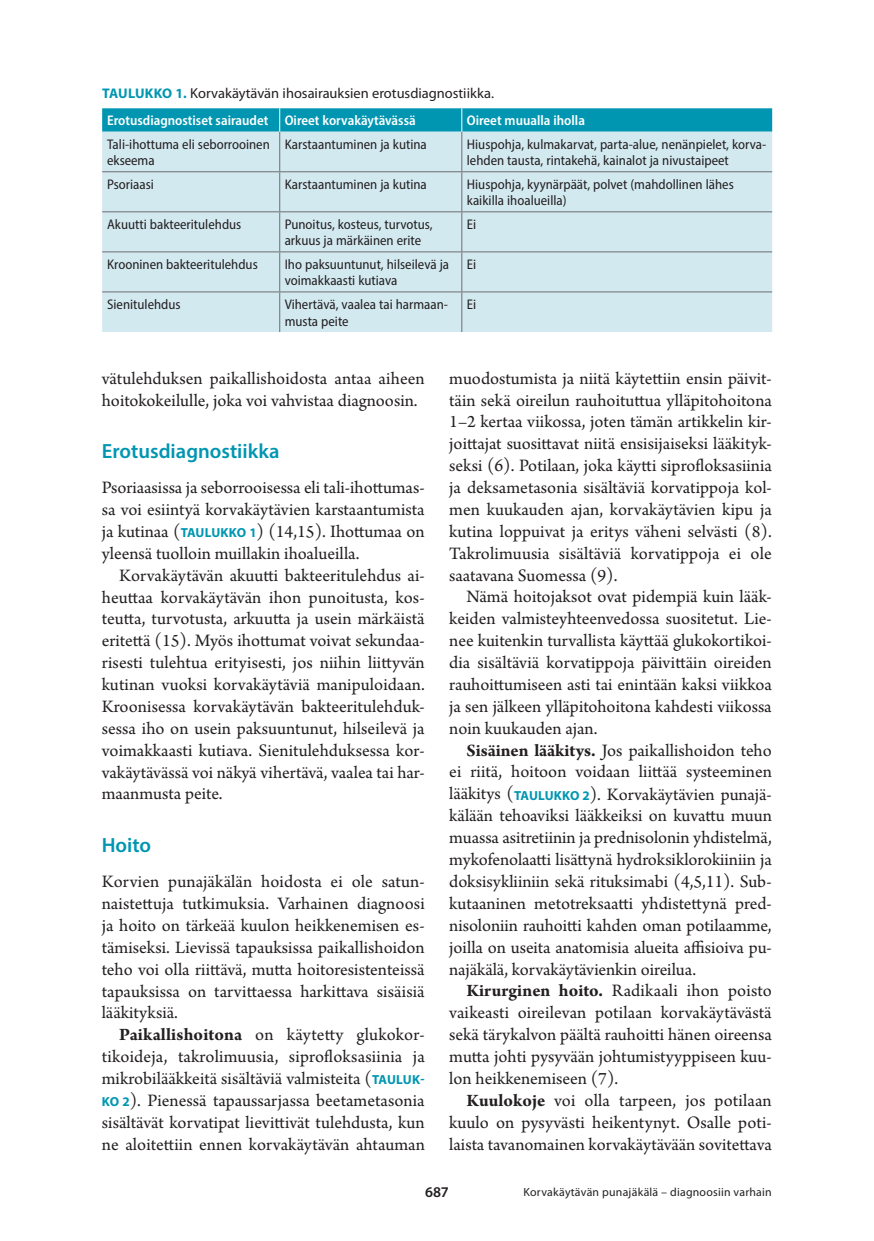
<style>
.page{position:relative;width:874px;height:1241px;background:#fff}
.page>*{position:absolute;margin:0;border:0;box-sizing:border-box;transform-origin:0 0}
.t1{font:600 20.65px "Myriad Pro";color:#0096b1}
.t2{font:18.38px/21.9px "Arno Pro";color:#231f20;text-align:justify}
.t3{font:600 14.88px "Myriad Pro";color:#231f20}
.t4{font:14.35px "Myriad Pro";color:#231f20}
.t5{font:semi-condensed 14px/16.6px "Myriad Pro";color:#231f20}
.t6{font:600 semi-condensed 14px "Myriad Pro";color:#fff}
.t7{font:11.9px "Myriad Pro";letter-spacing:.02em;color:#231f20}
.s1{font-weight:700;font-size:14px;color:#0096b1}
.s2{font-weight:700}
.s3{font-family:"Myriad Pro";font-weight:700;font-size:13.12px;color:#0096b1}
</style>
<div class="page">
<div style="left:102px;top:132px;width:669px;height:200px;background:#d3e9f0"></div>
<hr style="left:279px;top:132px;width:1px;height:39px;background:#6c6d70">
<hr style="left:461px;top:132px;width:1px;height:39px;background:#6c6d70">
<hr style="left:102px;top:171px;width:177px;height:1px;background:#6c6d70">
<hr style="left:279px;top:171px;width:182px;height:1px;background:#6c6d70">
<hr style="left:279px;top:172px;width:1px;height:39px;background:#6c6d70">
<hr style="left:461px;top:171px;width:310px;height:1px;background:#6c6d70">
<hr style="left:461px;top:172px;width:1px;height:39px;background:#6c6d70">
<hr style="left:102px;top:211px;width:177px;height:1px;background:#6c6d70">
<hr style="left:279px;top:211px;width:182px;height:1px;background:#6c6d70">
<hr style="left:279px;top:212px;width:1px;height:39px;background:#6c6d70">
<hr style="left:461px;top:211px;width:310px;height:1px;background:#6c6d70">
<hr style="left:461px;top:212px;width:1px;height:39px;background:#6c6d70">
<hr style="left:102px;top:251px;width:177px;height:1px;background:#6c6d70">
<hr style="left:279px;top:251px;width:182px;height:1px;background:#6c6d70">
<hr style="left:279px;top:252px;width:1px;height:39px;background:#6c6d70">
<hr style="left:461px;top:251px;width:310px;height:1px;background:#6c6d70">
<hr style="left:461px;top:252px;width:1px;height:39px;background:#6c6d70">
<hr style="left:102px;top:291px;width:177px;height:1px;background:#6c6d70">
<hr style="left:279px;top:291px;width:182px;height:1px;background:#6c6d70">
<hr style="left:279px;top:292px;width:1px;height:40px;background:#6c6d70">
<hr style="left:461px;top:291px;width:310px;height:1px;background:#6c6d70">
<hr style="left:461px;top:292px;width:1px;height:40px;background:#6c6d70">
<svg style="left:102px;top:108px;width:669px;height:24px;background:#0899b3"></svg>
<p class="t4" style="left:102px;top:85px;width:393px"><span class="s1">TAULUKKO 1.</span> Korvakäytävän ihosairauksien erotusdiagnostiikka.</p>
<p class="t6" style="left:107px;top:112px;width:310px">Erotusdiagnostiset sairaudet Oireet korvakäytävässä</p>
<p class="t6" style="left:466px;top:112px;width:120px">Oireet muualla iholla</p>
<p class="t5" style="left:107px;top:135px;width:164px">Tali-ihottuma eli seborrooinen ekseema</p>
<p class="t5" style="left:284px;top:135px;width:144px">Karstaantuminen ja kutina</p>
<p class="t5" style="left:466px;top:135px;width:301px">Hiuspohja, kulmakarvat, parta-alue, nenänpielet, korva&shy;lehden tausta, rintakehä, kainalot ja nivustaipeet</p>
<p class="t5" style="left:107px;top:175px;width:48px">Psoriaasi</p>
<p class="t5" style="left:284px;top:175px;width:144px">Karstaantuminen ja kutina</p>
<p class="t5" style="left:466px;top:175px;width:268px">Hiuspohja, kyynärpäät, polvet (mahdollinen lähes kaikilla ihoalueilla)</p>
<p class="t5" style="left:107px;top:215px;width:136px">Akuutti bakteeritulehdus</p>
<p class="t5" style="left:284px;top:215px;width:149px">Punoitus, kosteus, turvotus, arkuus ja märkäinen erite</p>
<p class="t5" style="left:466px;top:215px;width:11px">Ei</p>
<p class="t5" style="left:107px;top:255px;width:152px">Krooninen bakteeritulehdus</p>
<p class="t5" style="left:284px;top:255px;width:166px">Iho paksuuntunut, hilseilevä ja voimakkaasti kutiava</p>
<p class="t5" style="left:466px;top:255px;width:11px">Ei</p>
<p class="t5" style="left:107px;top:295px;width:75px">Sienitulehdus</p>
<p class="t5" style="left:284px;top:295px;width:165px">Vihertävä, vaalea tai harmaan&shy;musta peite</p>
<p class="t5" style="left:466px;top:295px;width:11px">Ei</p>
<p class="t2" style="left:449px;top:368px;width:324px">muodostumista ja niitä käytettiin ensin päivit&shy;täin sekä oireilun rauhoituttua ylläpitohoitona 1–2 kertaa viikossa, joten tämän artikkelin kir&shy;joittajat suosittavat niitä ensisijaiseksi lääkityk&shy;seksi (6). Potilaan, joka käytti siprofloksasiinia ja deksametasonia sisältäviä korvatippoja kol&shy;men kuukauden ajan, korvakäytävien kipu ja kutina loppuivat ja eritys väheni selvästi (8).<br>Takrolimuusia sisältäviä korvatippoja ei ole saatavana Suomessa (9).</p>
<p class="t2" style="left:449px;top:587px;width:324px;text-indent:17px">Nämä hoitojaksot ovat pidempiä kuin lääk&shy;keiden valmisteyhteenvedossa suositetut. Lie&shy;nee kuitenkin turvallista käyttää glukokortikoi&shy;dia sisältäviä korvatippoja päivittäin oireiden rauhoittumiseen asti tai enintään kaksi viikkoa ja sen jälkeen ylläpitohoitona kahdesti viikossa noin kuukauden ajan.</p>
<p class="t2" style="left:449px;top:740px;width:324px;text-indent:17px"><span class="s2">Sisäinen lääkitys.</span> Jos paikallishoidon teho ei riitä, hoitoon voidaan liittää systeeminen lääkitys (<span class="s3">TAULUKKO 2</span>). Korvakäytävien punajä&shy;kälään tehoaviksi lääkkeiksi on kuvattu muun muassa asitretiinin ja prednisolonin yhdistelmä, mykofenolaatti lisättynä hydroksiklorokiiniin ja doksisykliiniin sekä rituksimabi (4,5,11). Sub&shy;kutaaninen metotreksaatti yhdistettynä pred&shy;nisoloniin rauhoitti kahden oman potilaamme, joilla on useita anatomisia alueita affisioiva pu&shy;najäkälä, korvakäytävienkin oireilua.</p>
<p class="t2" style="left:449px;top:980px;width:324px;text-indent:17px"><span class="s2">Kirurginen hoito.</span> Radikaali ihon poisto vaikeasti oireilevan potilaan korvakäytävästä sekä tärykalvon päältä rauhoitti hänen oireensa mutta johti pysyvään johtumistyyppiseen kuu&shy;lon heikkenemiseen (7).</p>
<p class="t2" style="left:449px;top:1090px;width:324px;text-indent:17px"><span class="s2">Kuulokoje</span> voi olla tarpeen, jos potilaan kuulo on pysyvästi heikentynyt. Osalle poti&shy;laista tavanomainen korvakäytävään sovitettava</p>
<p class="t7" style="left:523px;top:1184px;width:249px">Korvakäytävän punajäkälä – diagnoosiin varhain</p>
<p class="t2" style="left:102px;top:368px;width:324px">vätulehduksen paikallishoidosta antaa aiheen hoitokokeilulle, joka voi vahvistaa diagnoosin.</p>
<p class="t1" style="left:102px;top:438px;width:179px">Erotusdiagnostiikka</p>
<p class="t2" style="left:102px;top:477px;width:324px">Psoriaasissa ja seborrooisessa eli tali-ihottumas&shy;sa voi esiintyä korvakäytävien karstaantumista ja kutinaa (<span class="s3">TAULUKKO 1</span>) (14,15). Ihottumaa on yleensä tuolloin muillakin ihoalueilla.</p>
<p class="t2" style="left:102px;top:565px;width:324px;text-indent:17px">Korvakäytävän akuutti bakteeritulehdus ai&shy;heuttaa korvakäytävän ihon punoitusta, kos&shy;teutta, turvotusta, arkuutta ja usein märkäistä eritettä (15). Myös ihottumat voivat sekundaa&shy;risesti tulehtua erityisesti, jos niihin liittyvän kutinan vuoksi korvakäytäviä manipuloidaan.<br>Kroonisessa korvakäytävän bakteeritulehduk&shy;sessa iho on usein paksuuntunut, hilseilevä ja voimakkaasti kutiava. Sienitulehduksessa kor&shy;vakäytävässä voi näkyä vihertävä, vaalea tai har&shy;maanmusta peite.</p>
<p class="t1" style="left:102px;top:831px;width:51px">Hoito</p>
<p class="t2" style="left:102px;top:871px;width:324px">Korvien punajäkälän hoidosta ei ole satun&shy;naistettuja tutkimuksia. Varhainen diagnoosi ja hoito on tärkeää kuulon heikkenemisen es&shy;tämiseksi. Lievissä tapauksissa paikallishoidon teho voi olla riittävä, mutta hoitoresistenteissä tapauksissa on tarvittaessa harkittava sisäisiä lääkityksiä.</p>
<p class="t2" style="left:102px;top:1024px;width:324px;text-indent:17px"><span class="s2">Paikallishoitona</span> on käytetty glukokor&shy;tikoideja, takrolimuusia, siprofloksasiinia ja mikrobilääkkeitä sisältäviä valmisteita (<span class="s3">TAULUK-KO 2</span>). Pienessä tapaussarjassa beetametasonia sisältävät korvatipat lievittivät tulehdusta, kun ne aloitettiin ennen korvakäytävän ahtauman</p>
<p class="t3" style="left:425px;top:1182px;width:25px">687</p>
</div>
